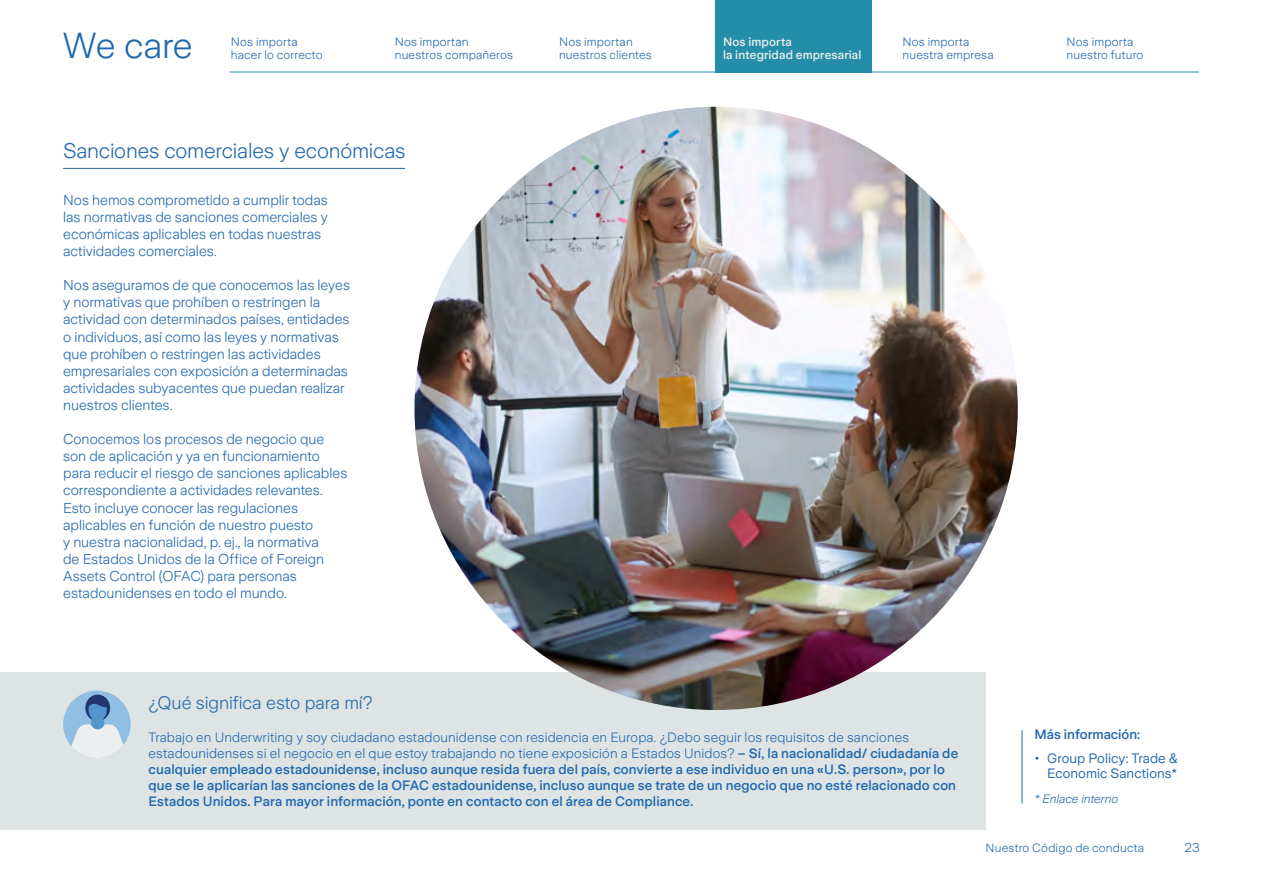
<style>
.page{position:relative;width:1263px;height:893px;background:#fff}
.page>*{position:absolute;margin:0;border:0;box-sizing:border-box;transform-origin:0 0}
.t1{font:300 36px "Zurich Sans";letter-spacing:-.01em;color:#2167ae}
.t2{font:300 21px "Zurich Sans";letter-spacing:-.01em;color:#2167ae}
.t3{font:300 18px "Zurich Sans";letter-spacing:-.005em;color:#2167ae}
.t4{font:300 14.25px/17.1px "Zurich Sans";letter-spacing:-.005em;color:#2167ae}
.t5{font:500 13.5px/16.2px "Zurich Sans";letter-spacing:.01em;color:#2167ae}
.t6{font:13.5px/15px "Zurich Sans";color:#2167ae;text-align:right}
.t7{font:300 12.75px "Zurich Sans";color:#2167ae}
.t8{font:300 12px/13.2px "Zurich Sans";letter-spacing:.015em;color:#2167ae}
.t9{font:500 12px/13.2px "Zurich Sans";letter-spacing:.015em;color:#eceeef}
.t10{font:italic 300 12px "Zurich Sans";color:#2167ae}
.s1{font-weight:300}
</style>
<div class="page">
<hr style="left:230px;top:72px;width:969px;height:1px;background:#248da7">
<div style="left:716px;top:0;width:156px;height:72px;background:#248da7"></div>
<hr style="left:63px;top:168px;width:342px;height:1px;background:#2167ae">
<div style="left:0;top:672px;width:986px;height:158px;background:#dde4e3"></div>
<div style="left:63px;top:691px;width:68px;height:67px;background:#91bfe3;border-radius:50%"></div>
<div style="left:85px;top:695px;width:25px;height:26px;background:#23366f;border-radius:50%"></div>
<svg style="left:71px;top:703px;width:53px;height:55px"></svg>
<hr style="left:1022px;top:730px;width:1px;height:73px;background:#2167ae">
<img style="left:414px;top:107px;width:604px;height:603px;border-radius:302px">
<div style="left:88px;top:735px;width:20px;height:17px;background:#eceeef"></div>
<h1 class="t1" style="left:63px;top:26px;width:132px">We care</h1>
<p class="t8" style="left:231px;top:35px;width:93px">Nos importa hacer lo correcto</p>
<p class="t8" style="left:559px;top:35px;width:94px">Nos importan nuestros clientes</p>
<p class="t9" style="left:723px;top:35px;width:140px">Nos importa<br>la integridad empresarial</p>
<p class="t8" style="left:395px;top:35px;width:120px">Nos importan nuestros compañeros</p>
<p class="t8" style="left:1066px;top:35px;width:78px">Nos importa nuestro futuro</p>
<p class="t8" style="left:903px;top:35px;width:93px">Nos importa nuestra empresa</p>
<h2 class="t2" style="left:63px;top:139px;width:344px">Sanciones comerciales y económicas</h2>
<p class="t4" style="left:63px;top:191px;width:266px">Nos hemos comprometido a cumplir todas las normativas de sanciones comerciales y económicas aplicables en todas nuestras actividades comerciales.</p>
<p class="t4" style="left:63px;top:277px;width:288px">Nos aseguramos de que conocemos las leyes y normativas que prohíben o restringen la actividad con determinados países, entidades o individuos, así como las leyes y normativas que prohíben o restringen las actividades empresariales con exposición a determinadas actividades subyacentes que puedan realizar nuestros clientes.</p>
<p class="t4" style="left:63px;top:431px;width:286px">Conocemos los procesos de negocio que son de aplicación y ya en funcionamiento para reducir el riesgo de sanciones aplicables correspondiente a actividades relevantes.<br>Esto incluye conocer las regulaciones aplicables en función de nuestro puesto<br>y nuestra nacionalidad, p. ej., la normativa<br>de Estados Unidos de la Office of Foreign Assets Control (OFAC) para personas estadounidenses en todo el mundo.</p>
<p class="t3" style="left:148px;top:693px;width:226px">¿Qué significa esto para mí?</p>
<p class="t5" style="left:148px;top:729px;width:811px"><span class="s1">Trabajo en Underwriting y soy ciudadano estadounidense con residencia en Europa. ¿Debo seguir los requisitos de sanciones estadounidenses si el negocio en el que estoy trabajando no tiene exposición a Estados Unidos?</span> – Sí, la nacionalidad/ ciudadanía de cualquier empleado estadounidense, incluso aunque resida fuera del país, convierte a ese individuo en una «U.S. person», por lo que se le aplicarían las sanciones de la OFAC estadounidense, incluso aunque se trate de un negocio que no esté relacionado con Estados Unidos. Para mayor información, ponte en contacto con el área de Compliance.</p>
<p class="t5" style="left:1034px;top:727px;width:107px">Más información:</p>
<p class="t6" style="left:1034px;top:751px;width:145px">• Group Policy: Trade &amp;<br>Economic Sanctions*</p>
<p class="t10" style="left:1034px;top:793px;width:85px">* Enlace interno</p>
<p class="t8" style="left:986px;top:841px;width:160px">Nuestro Código de conducta</p>
<p class="t7" style="left:1184px;top:841px;width:17px">23</p>
</div>
